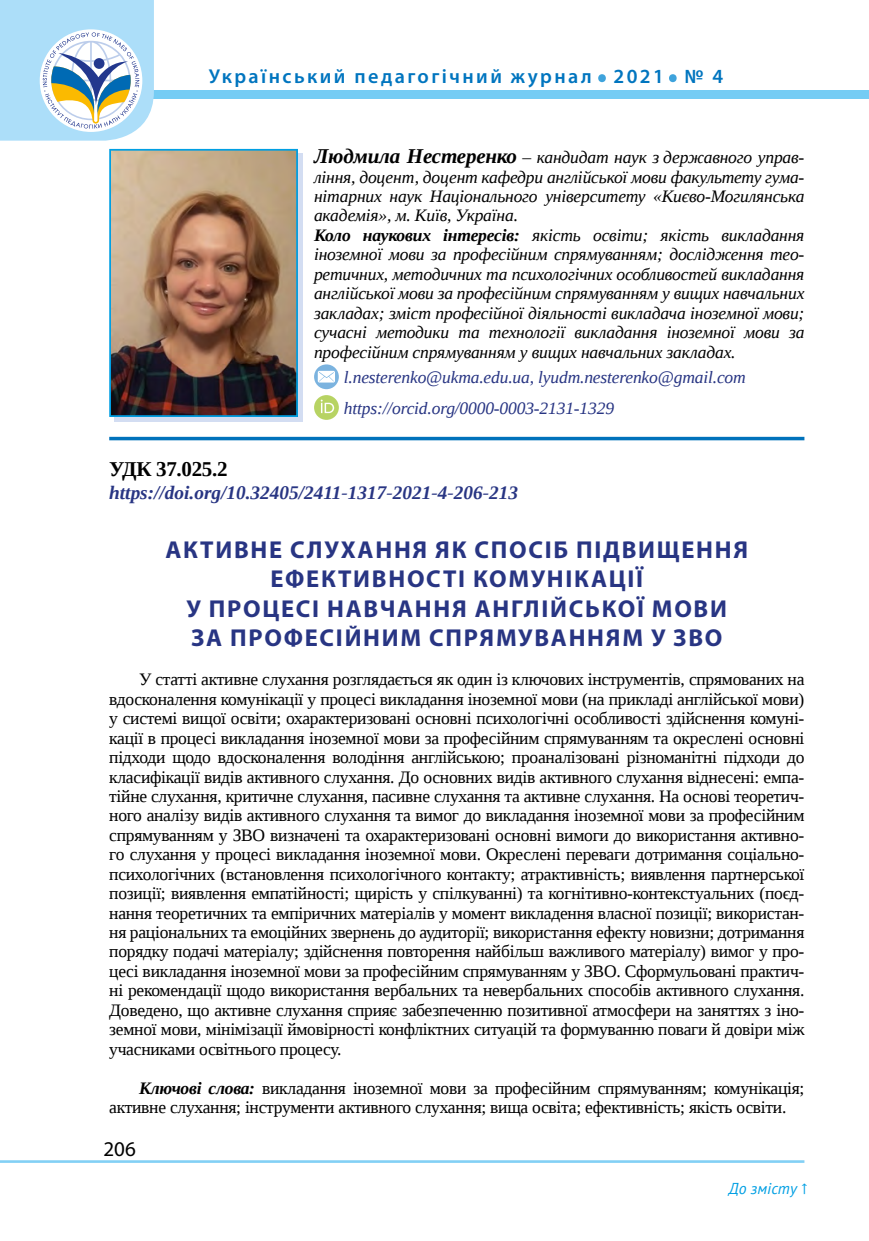
<style>
.page{position:relative;width:869px;height:1241px;background:#fff}
.page>*{position:absolute;margin:0;border:0;box-sizing:border-box;transform-origin:0 0}
.t1{font:600 50.4px "Myriad Pro";color:#3ea3dc}
.t2{font:700 24.5px/29.4px "Myriad Pro";letter-spacing:.07em;color:#283583;text-align:center}
.t3{font:700 21px "Liberation Serif";letter-spacing:-.015em;color:#000}
.t4{font:21px "Myriad Pro";color:#000}
.t5{font:600 20.12px "Myriad Pro";letter-spacing:.12em;color:#0075bf}
.t6{font:italic 700 19.25px "Liberation Serif";color:#283583}
.t7{font:17.5px/19.4px "Liberation Serif";letter-spacing:-.015em;color:#000;text-align:justify}
.t8{font:italic 17.5px/19.4px "Liberation Serif";letter-spacing:-.01em;color:#000}
.t9{font:italic 17.5px/30.6px "Liberation Serif";letter-spacing:-.01em;color:#283583}
.t10{font:italic 15.75px "PT Sans";color:#009fe3}
.s1{font-weight:700;font-size:21px}
.s2{font-weight:700}
.s3{font-weight:700;font-style:italic}
</style>
<div class="page">
<hr style="left:0;top:1159px;width:804px;height:3px;background:#83d0f5">
<div style="left:0;top:90px;width:868px;height:8px;background:#75ccf4"></div>
<svg style="left:0;top:0;width:154px;height:141px"></svg>
<div style="left:114px;top:154px;width:189px;height:268px;background:#d3ddf2"></div>
<img style="left:112px;top:152px;width:183px;height:262px">
<div style="left:109px;top:149px;width:189px;height:268px;border:2px solid #009fe3"></div>
<svg style="left:314px;top:364px;width:25px;height:25px"></svg>
<svg style="left:314px;top:395px;width:25px;height:25px"></svg>
<svg style="left:320px;top:399px;width:14px;height:14px"></svg>
<hr style="left:109px;top:437px;width:695px;height:3px;background:#0072bb">
<p class="t5" style="left:208px;top:64px;width:384px">Український педагогічний журнал</p>
<h1 class="t1" style="left:595px;top:33px;width:13px">.</h1>
<p class="t5" style="left:613px;top:64px;width:52px">2021</p>
<h1 class="t1" style="left:666px;top:33px;width:13px">.</h1>
<p class="t5" style="left:684px;top:64px;width:40px">№ 4</p>
<p class="t8" style="left:314px;top:147px;width:491px"><span class="s1">Людмила Нестеренко</span> – кандидат наук з державного управ&shy;ління, доцент, доцент кафедри англійської мови факультету гума&shy;нітарних наук Національного університету «Києво-Могилянська академія», м. Київ, Україна.<br><span class="s2">Коло наукових інтересів:</span> якість освіти; якість викладання іноземної мови за професійним спрямуванням; дослідження тео&shy;ретичних, методичних та психологічних особливостей викладання англійської мови за професійним спрямуванням у вищих навчальних закладах; зміст професійної діяльності викладача іноземної мови; сучасні методики та технології викладання іноземної мови за професійним спрямуванням у вищих навчальних закладах.</p>
<p class="t9" style="left:344px;top:362px;width:403px">l.nesterenko@ukma.edu.ua, lyudm.nesterenko@gmail.com https://orcid.org/0000-0003-2131-1329</p>
<p class="t3" style="left:109px;top:454px;width:120px">УДК 37.025.2</p>
<p class="t6" style="left:109px;top:480px;width:410px">https://doi.org/10.32405/2411-1317-2021-4-206-213</p>
<h2 class="t2" style="left:165px;top:534px;width:584px">АКТИВНЕ СЛУХАННЯ ЯК СПОСІБ ПІДВИЩЕННЯ ЕФЕКТИВНОСТІ КОМУНІКАЦІЇ<br>У ПРОЦЕСІ НАВЧАННЯ АНГЛІЙСЬКОЇ МОВИ<br>ЗА ПРОФЕСІЙНИМ СПРЯМУВАННЯМ У ЗВО</h2>
<p class="t7" style="left:109px;top:669px;width:696px;text-indent:30px">У статті активне слухання розглядається як один із ключових інструментів, спрямованих на вдосконалення комунікації у процесі викладання іноземної мови (на прикладі англійської мови) у системі вищої освіти; охарактеризовані основні психологічні особливості здійснення комуні&shy;кації в процесі викладання іноземної мови за професійним спрямуванням та окреслені основні підходи щодо вдосконалення володіння англійською; проаналізовані різноманітні підходи до класифікації видів активного слухання. До основних видів активного слухання віднесені: емпа&shy;тійне слухання, критичне слухання, пасивне слухання та активне слухання. На основі теоретич&shy;ного аналізу видів активного слухання та вимог до викладання іноземної мови за професійним спрямуванням у ЗВО визначені та охарактеризовані основні вимоги до використання активно&shy;го слухання у процесі викладання іноземної мови. Окреслені переваги дотримання соціально&shy;психологічних (встановлення психологічного контакту; атрактивність; виявлення партнерської позиції; виявлення емпатійності; щирість у спілкуванні) та когнітивно-контекстуальних (поєд&shy;нання теоретичних та емпіричних матеріалів у момент викладення власної позиції; використан&shy;ня раціональних та емоційних звернень до аудиторії; використання ефекту новизни; дотримання порядку подачі матеріалу; здійснення повторення найбільш важливого матеріалу) вимог у про&shy;цесі викладання іноземної мови за професійним спрямуванням у ЗВО. Сформульовані практич&shy;ні рекомендації щодо використання вербальних та невербальних способів активного слухання.<br>Доведено, що активне слухання сприяє забезпеченню позитивної атмосфери на заняттях з іно&shy;земної мови, мінімізації ймовірності конфліктних ситуацій та формуванню поваги й довіри між учасниками освітнього процесу.</p>
<p class="t7" style="left:109px;top:1077px;width:696px;text-indent:30px"><span class="s3">Ключові слова:</span> викладання іноземної мови за професійним спрямуванням; комунікація; активне слухання; інструменти активного слухання; вища освіта; ефективність; якість освіти.</p>
<p class="t4" style="left:103px;top:1135px;width:34px">206</p>
<p class="t10" style="left:728px;top:1178px;width:81px">До змісту ↑</p>
</div>
